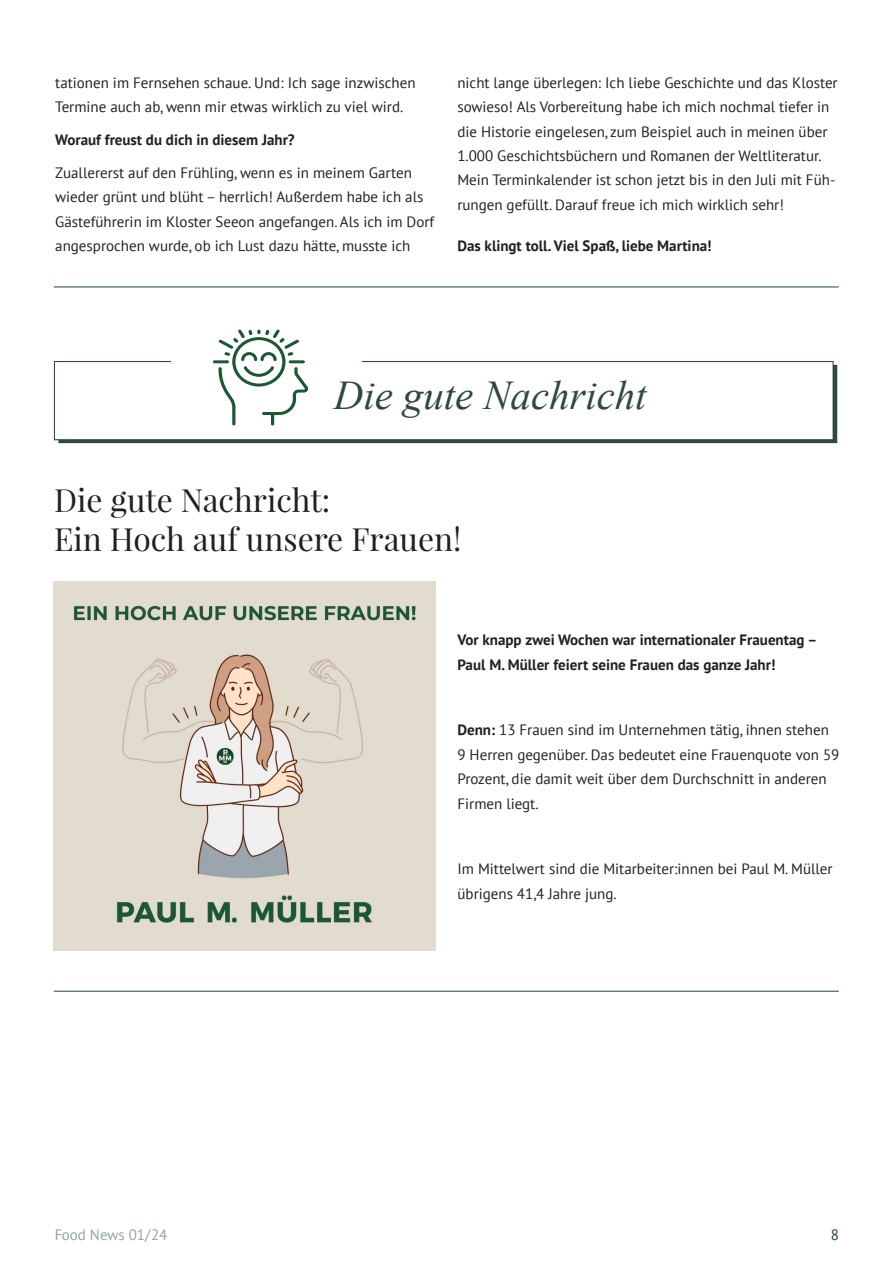
<style>
.page{position:relative;width:893px;height:1263px;background:#fff}
.page>*{position:absolute;margin:0;border:0;box-sizing:border-box;transform-origin:0 0}
.t1{font:italic 40.8px "Times New Roman";color:#2d4b3d}
.Überschrift{font:31.8px "Playfair Display";color:#231f20}
.Fließtext{font:15px/24.3px "PT Sans";color:#231f20}
.Fließtext-2{font:700 15px/24.3px "PT Sans";color:#231f20}
.t2{font:15px "PT Sans";color:#25473a}
.s1{font-weight:700}
</style>
<div class="page">
<hr style="left:54px;top:287px;width:785px;height:1px;background:#1f4638">
<hr style="left:54px;top:991px;width:785px;height:1px;background:#1f4638">
<svg style="left:54px;top:361px;width:783px;height:82px"></svg>
<div style="left:171px;top:357px;width:182px;height:13px;background:#fff"></div>
<hr style="left:213px;top:360px;width:16px;height:3px;background:#1c5733;border-radius:2px">
<svg style="left:219px;top:329px;width:89px;height:96px"></svg>
<hr style="left:289px;top:360px;width:16px;height:3px;background:#1c5733;border-radius:2px">
<img style="left:54px;top:582px;width:381px;height:368px">
<p class="Fließtext" style="left:55px;top:70px;width:362px">tationen im Fernsehen schaue. Und: Ich sage inzwischen<br>Termine auch ab, wenn mir etwas wirklich zu viel wird.</p>
<p class="Fließtext-2" style="left:55px;top:127px;width:241px">Worauf freust du dich in diesem Jahr?</p>
<p class="Fließtext" style="left:55px;top:160px;width:381px">Zuallererst auf den Frühling, wenn es in meinem Garten wieder grünt und blüht – herrlich! Außerdem habe ich als Gästeführerin im Kloster Seeon angefangen. Als ich im Dorf angesprochen wurde, ob ich Lust dazu hätte, musste ich</p>
<p class="Fließtext" style="left:457px;top:70px;width:382px">nicht lange überlegen: Ich liebe Geschichte und das Kloster sowieso! Als Vorbereitung habe ich mich nochmal tiefer in die Historie eingelesen, zum Beispiel auch in meinen über 1.000 Geschichtsbüchern und Romanen der Weltliteratur.<br>Mein Terminkalender ist schon jetzt bis in den Juli mit Füh&shy;rungen gefüllt. Darauf freue ich mich wirklich sehr!</p>
<p class="Fließtext-2" style="left:457px;top:233px;width:256px">Das klingt toll. Viel Spaß, liebe Martina!</p>
<h1 class="t1" style="left:334px;top:368px;width:314px">Die gute Nachricht</h1>
<p class="Überschrift" style="left:54px;top:481px;width:278px">Die gute Nachricht:</p>
<p class="Überschrift" style="left:54px;top:519px;width:409px">Ein Hoch auf unsere Frauen!</p>
<p class="Fließtext-2" style="left:457px;top:627px;width:362px">Vor knapp zwei Wochen war internationaler Frauentag –<br>Paul M. Müller feiert seine Frauen das ganze Jahr!</p>
<p class="Fließtext" style="left:457px;top:718px;width:383px"><span class="s1">Denn:</span> 13 Frauen sind im Unternehmen tätig, ihnen stehen 9 Herren gegenüber. Das bedeutet eine Frauenquote von 59<br>Prozent, die damit weit über dem Durchschnitt in anderen Firmen liegt.</p>
<p class="Fließtext" style="left:457px;top:856px;width:377px">Im Mittelwert sind die Mitarbeiter:innen bei Paul M. Müller übrigens 41,4 Jahre jung.</p>
<p class="t2" style="left:54px;top:1225px;width:115px">Food News 01/24</p>
<p class="t2" style="left:831px;top:1225px;width:10px">8</p>
</div>
